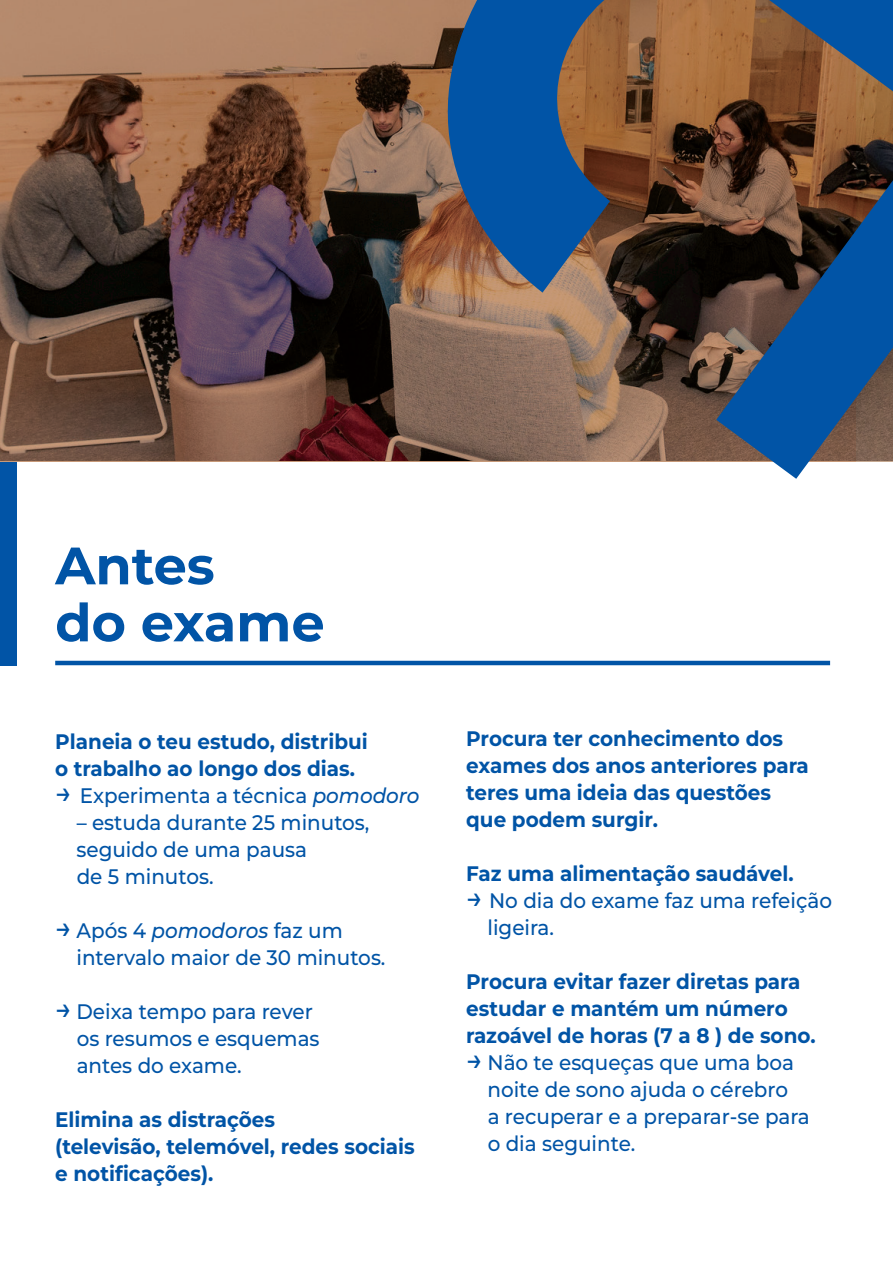
<style>
.page{position:relative;width:893px;height:1263px;background:#fff}
.page>*{position:absolute;margin:0;border:0;box-sizing:border-box;transform-origin:0 0}
.t1{font:700 52.5px/57px "Montserrat";color:#0154a6}
.t2{font:700 21px/27px "Montserrat";color:#0154a6;scale:.95 1}
.t3{font:500 21px/27px "Montserrat";color:#0154a6;scale:.95 1}
.s1{font-size:30px}
.s2{font-style:italic}
</style>
<div class="page">
<img style="left:0;top:0;width:416px;height:461px">
<hr style="left:0;top:461px;width:856px;height:1px;background:#c79978">
<hr style="left:55px;top:661px;width:775px;height:4px;background:#0154a6">
<div style="left:0;top:462px;width:16px;height:204px;background:#0154a6"></div>
<svg style="left:416px;top:0;width:477px;height:479px;background:#5e5b5f"></svg>
<h1 class="t1" style="left:55px;top:534px;width:271px">Antes<br>do exame</h1>
<p class="t2" style="left:55px;top:726px;width:331px">Planeia o teu estudo, distribui o trabalho ao longo dos dias.</p>
<p class="t3" style="left:55px;top:781px;width:385px"><span class="s1">→</span> Experimenta a técnica <span class="s2">pomodoro</span></p>
<p class="t3" style="left:76px;top:808px;width:310px">– estuda durante 25 minutos, seguido de uma pausa<br>de 5 minutos.</p>
<p class="t3" style="left:76px;top:916px;width:327px;text-indent:-21px"><span class="s1">→</span> Após 4 <span class="s2">pomodoros</span> faz um intervalo maior de 30 minutos.</p>
<p class="t3" style="left:77px;top:997px;width:257px;text-indent:-21px"><span class="s1">→</span> Deixa tempo para rever os resumos e esquemas antes do exame.</p>
<p class="t2" style="left:55px;top:1104px;width:380px">Elimina as distrações<br>(televisão, telemóvel, redes sociais e notificações).</p>
<p class="t2" style="left:466px;top:724px;width:362px">Procura ter conhecimento dos exames dos anos anteriores para teres uma ideia das questões que podem surgir.</p>
<p class="t2" style="left:466px;top:859px;width:346px">Faz uma alimentação saudável.</p>
<p class="t3" style="left:487px;top:886px;width:364px;text-indent:-21px"><span class="s1">→</span> No dia do exame faz uma refeição ligeira.</p>
<p class="t2" style="left:466px;top:967px;width:369px">Procura evitar fazer diretas para estudar e mantém um número razoável de horas (7 a 8 ) de sono.</p>
<p class="t3" style="left:487px;top:1048px;width:341px;text-indent:-21px"><span class="s1">→</span> Não te esqueças que uma boa noite de sono ajuda o cérebro<br>a recuperar e a preparar-se para o dia seguinte.</p>
</div>
